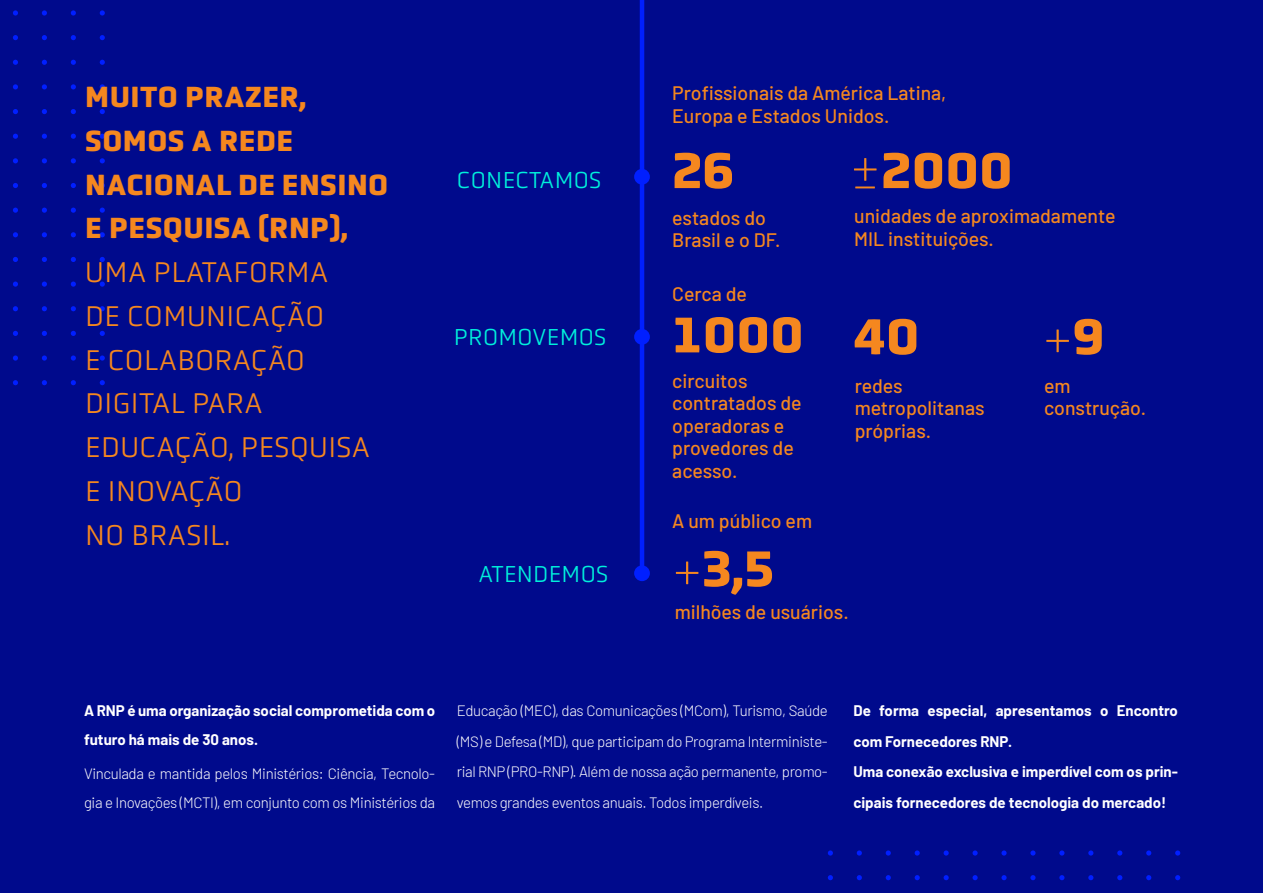
<style>
.page{position:relative;width:1263px;height:893px;background:#000a8c}
.page>*{position:absolute;margin:0;border:0;box-sizing:border-box;transform-origin:0 0}
.t1{font:700 51px "Obvia";color:#f5871f}
.t2{font:100 51px "Obvia";color:#f5871f}
.t3{font:300 29.7px/43.8px "Obvia";letter-spacing:.015em;color:#f5871f}
.t4{font:700 29.7px "Obvia";letter-spacing:.015em;color:#f5871f}
.t5{font:300 24px "Obvia";letter-spacing:.015em;color:#00f0db}
.t6{font:500 19.5px/22.5px "Barlow";color:#f5871f}
.t7{font:300 15px/30.5px "Barlow";letter-spacing:-.025em;color:#fff}
.t8{font:700 15px/30.5px "Barlow";color:#fff}
.s1{font-weight:700}
.s2{font-weight:100}
</style>
<div class="page">
<svg style="left:13px;top:10px;width:5px;height:6px"></svg>
<svg style="left:42px;top:10px;width:5px;height:6px"></svg>
<svg style="left:71px;top:10px;width:5px;height:6px"></svg>
<svg style="left:100px;top:10px;width:5px;height:6px"></svg>
<svg style="left:13px;top:35px;width:5px;height:5px"></svg>
<svg style="left:42px;top:35px;width:5px;height:5px"></svg>
<svg style="left:71px;top:35px;width:5px;height:5px"></svg>
<svg style="left:100px;top:35px;width:5px;height:5px"></svg>
<svg style="left:13px;top:60px;width:5px;height:5px"></svg>
<svg style="left:42px;top:60px;width:5px;height:5px"></svg>
<svg style="left:71px;top:60px;width:5px;height:5px"></svg>
<svg style="left:100px;top:60px;width:5px;height:5px"></svg>
<svg style="left:13px;top:84px;width:5px;height:5px"></svg>
<svg style="left:42px;top:84px;width:5px;height:5px"></svg>
<svg style="left:71px;top:84px;width:5px;height:5px"></svg>
<svg style="left:100px;top:84px;width:5px;height:5px"></svg>
<svg style="left:13px;top:109px;width:5px;height:5px"></svg>
<svg style="left:42px;top:109px;width:5px;height:5px"></svg>
<svg style="left:71px;top:109px;width:5px;height:5px"></svg>
<svg style="left:100px;top:109px;width:5px;height:5px"></svg>
<svg style="left:13px;top:134px;width:5px;height:5px"></svg>
<svg style="left:42px;top:134px;width:5px;height:5px"></svg>
<svg style="left:71px;top:134px;width:5px;height:5px"></svg>
<svg style="left:100px;top:134px;width:5px;height:5px"></svg>
<svg style="left:13px;top:158px;width:5px;height:5px"></svg>
<svg style="left:42px;top:158px;width:5px;height:5px"></svg>
<svg style="left:71px;top:158px;width:5px;height:5px"></svg>
<svg style="left:100px;top:158px;width:5px;height:5px"></svg>
<svg style="left:13px;top:183px;width:5px;height:5px"></svg>
<svg style="left:42px;top:183px;width:5px;height:5px"></svg>
<svg style="left:71px;top:183px;width:5px;height:5px"></svg>
<svg style="left:100px;top:183px;width:5px;height:5px"></svg>
<svg style="left:13px;top:208px;width:5px;height:5px"></svg>
<svg style="left:42px;top:208px;width:5px;height:5px"></svg>
<svg style="left:71px;top:208px;width:5px;height:5px"></svg>
<svg style="left:100px;top:208px;width:5px;height:5px"></svg>
<svg style="left:13px;top:232px;width:5px;height:5px"></svg>
<svg style="left:42px;top:232px;width:5px;height:5px"></svg>
<svg style="left:71px;top:232px;width:5px;height:5px"></svg>
<svg style="left:100px;top:232px;width:5px;height:5px"></svg>
<svg style="left:13px;top:257px;width:5px;height:5px"></svg>
<svg style="left:42px;top:257px;width:5px;height:5px"></svg>
<svg style="left:71px;top:257px;width:5px;height:5px"></svg>
<svg style="left:100px;top:257px;width:5px;height:5px"></svg>
<svg style="left:13px;top:282px;width:5px;height:5px"></svg>
<svg style="left:42px;top:282px;width:5px;height:5px"></svg>
<svg style="left:71px;top:282px;width:5px;height:5px"></svg>
<svg style="left:100px;top:282px;width:5px;height:5px"></svg>
<svg style="left:13px;top:306px;width:5px;height:5px"></svg>
<svg style="left:42px;top:306px;width:5px;height:5px"></svg>
<svg style="left:71px;top:306px;width:5px;height:5px"></svg>
<svg style="left:100px;top:306px;width:5px;height:5px"></svg>
<svg style="left:13px;top:331px;width:5px;height:5px"></svg>
<svg style="left:42px;top:331px;width:5px;height:5px"></svg>
<svg style="left:71px;top:331px;width:5px;height:5px"></svg>
<svg style="left:100px;top:331px;width:5px;height:5px"></svg>
<svg style="left:13px;top:355px;width:5px;height:6px"></svg>
<svg style="left:42px;top:355px;width:5px;height:6px"></svg>
<svg style="left:71px;top:355px;width:5px;height:6px"></svg>
<svg style="left:100px;top:355px;width:5px;height:6px"></svg>
<svg style="left:13px;top:380px;width:5px;height:5px"></svg>
<svg style="left:42px;top:380px;width:5px;height:5px"></svg>
<svg style="left:71px;top:380px;width:5px;height:5px"></svg>
<svg style="left:100px;top:380px;width:5px;height:5px"></svg>
<div style="left:634px;top:565px;width:16px;height:16px;background:#001fff;border-radius:50%"></div>
<hr style="left:640px;top:0;width:4px;height:573px;background:#001fff">
<div style="left:634px;top:329px;width:16px;height:16px;background:#001fff;border-radius:50%"></div>
<div style="left:634px;top:169px;width:16px;height:16px;background:#001fff;border-radius:50%"></div>
<svg style="left:828px;top:850px;width:5px;height:6px"></svg>
<svg style="left:857px;top:850px;width:5px;height:6px"></svg>
<svg style="left:886px;top:850px;width:5px;height:6px"></svg>
<svg style="left:915px;top:850px;width:5px;height:6px"></svg>
<svg style="left:943px;top:850px;width:6px;height:6px"></svg>
<svg style="left:972px;top:850px;width:6px;height:6px"></svg>
<svg style="left:1001px;top:850px;width:6px;height:6px"></svg>
<svg style="left:1030px;top:850px;width:5px;height:6px"></svg>
<svg style="left:1059px;top:850px;width:5px;height:6px"></svg>
<svg style="left:1088px;top:850px;width:5px;height:6px"></svg>
<svg style="left:1117px;top:850px;width:5px;height:6px"></svg>
<svg style="left:1146px;top:850px;width:5px;height:6px"></svg>
<svg style="left:1175px;top:850px;width:5px;height:6px"></svg>
<svg style="left:828px;top:875px;width:5px;height:5px"></svg>
<svg style="left:857px;top:875px;width:5px;height:5px"></svg>
<svg style="left:886px;top:875px;width:5px;height:5px"></svg>
<svg style="left:915px;top:875px;width:5px;height:5px"></svg>
<svg style="left:943px;top:875px;width:6px;height:5px"></svg>
<svg style="left:972px;top:875px;width:6px;height:5px"></svg>
<svg style="left:1001px;top:875px;width:6px;height:5px"></svg>
<svg style="left:1030px;top:875px;width:5px;height:5px"></svg>
<svg style="left:1059px;top:875px;width:5px;height:5px"></svg>
<svg style="left:1088px;top:875px;width:5px;height:5px"></svg>
<svg style="left:1117px;top:875px;width:5px;height:5px"></svg>
<svg style="left:1146px;top:875px;width:5px;height:5px"></svg>
<svg style="left:1175px;top:875px;width:5px;height:5px"></svg>
<p class="t4" style="left:85px;top:79px;width:223px">MUITO PRAZER,</p>
<p class="t3" style="left:85px;top:119px;width:305px"><span class="s1">SOMOS A REDE<br>NACIONAL DE ENSINO<br>E PESQUISA (RNP),<br></span>UMA PLATAFORMA<br>DE COMUNICAÇÃO<br>E COLABORAÇÃO<br>DIGITAL PARA<br>EDUCAÇÃO, PESQUISA<br>E INOVAÇÃO<br>NO BRASIL.</p>
<p class="t5" style="left:457px;top:167px;width:146px">CONECTAMOS</p>
<p class="t5" style="left:454px;top:323px;width:154px">PROMOVEMOS</p>
<p class="t5" style="left:478px;top:560px;width:131px">ATENDEMOS</p>
<p class="t6" style="left:672px;top:80px;width:276px">Profissionais da América Latina,<br>Europa e Estados Unidos.</p>
<p class="t1" style="left:672px;top:140px;width:63px">26</p>
<p class="t6" style="left:672px;top:205px;width:110px">estados do<br>Brasil e o DF.</p>
<p class="t6" style="left:672px;top:281px;width:76px">Cerca de</p>
<p class="t1" style="left:672px;top:304px;width:133px">1000</p>
<p class="t6" style="left:672px;top:368px;width:131px">circuitos contratados de operadoras e provedores de acesso.</p>
<p class="t6" style="left:672px;top:508px;width:141px">A um público em</p>
<p class="t1" style="left:672px;top:538px;width:103px"><span class="s2">+</span>3,5</p>
<p class="t1" style="left:881px;top:140px;width:133px">2000</p>
<p class="t2" style="left:850px;top:137px;width:31px">+</p>
<p class="t2" style="left:850px;top:155px;width:31px">-</p>
<p class="t6" style="left:854px;top:203px;width:263px">unidades de aproximadamente<br>MIL instituições.</p>
<p class="t1" style="left:853px;top:306px;width:68px">40</p>
<p class="t6" style="left:855px;top:373px;width:131px">redes metropolitanas próprias.</p>
<p class="t2" style="left:1043px;top:308px;width:63px">+<span class="s1">9</span></p>
<p class="t6" style="left:1044px;top:373px;width:104px">em construção.</p>
<p class="t6" style="left:675px;top:599px;width:175px">milhões de usuários.</p>
<p class="t8" style="left:84px;top:696px;width:353px;line-height:28.5px">A RNP é uma organização social comprometida com o futuro há mais de 30 anos.</p>
<p class="t7" style="left:84px;top:759px;width:353px;line-height:28.5px">Vinculada e mantida pelos Ministérios: Ciência, Tecnolo&shy;gia e Inovações (MCTI), em conjunto com os Ministérios da</p>
<p class="t7" style="left:457px;top:695px;width:373px;text-align:justify">Educação (MEC), das Comunicações (MCom), Turismo, Saúde (MS) e Defesa (MD), que participam do Programa Interministe&shy;rial RNP (PRO-RNP). Além de nossa ação permanente, promo&shy;vemos grandes eventos anuais. Todos imperdíveis.</p>
<p class="t8" style="left:853px;top:695px;width:326px">De forma especial, apresentamos o Encontro com Fornecedores RNP.</p>
<p class="t8" style="left:853px;top:756px;width:326px">Uma conexão exclusiva e imperdível com os prin&shy;cipais fornecedores de tecnologia do mercado!</p>
</div>
